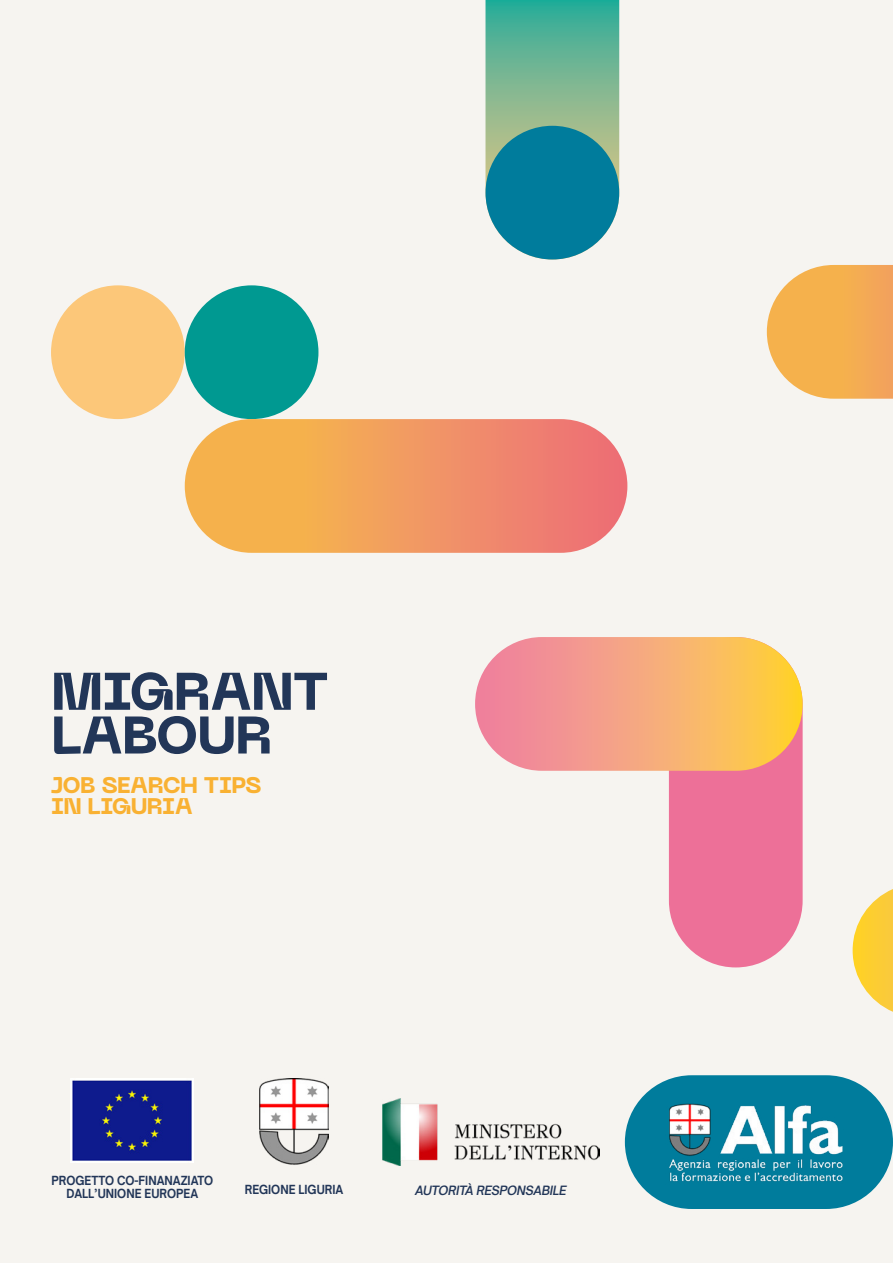
<style>
.page{position:relative;width:893px;height:1263px;background:#f6f4f0}
.page>*{position:absolute;margin:0;border:0;box-sizing:border-box;transform-origin:0 0}
.t1{font:800 52.5px/43.8px "Neue Machina";letter-spacing:-.01em;color:#223658}
.t2{font:800 22.5px/21.6px "Neue Machina";letter-spacing:-.03em;color:#f9b132}
.t3{font:700 12px/13.5px "Open Sauce One";color:#223658;text-align:center;scale:.92 1}
.t4{font:italic 600 12px "Open Sauce One";letter-spacing:-.02em;color:#223658}
</style>
<div class="page">
<svg style="left:767px;top:265px;width:126px;height:134px;background:#f4b563"></svg>
<svg style="left:853px;top:889px;width:40px;height:123px"></svg>
<div style="left:669px;top:637px;width:134px;height:330px;background:#ed7098;border-radius:67px"></div>
<div style="left:51px;top:285px;width:134px;height:134px;background:#fcc779;border-radius:50%"></div>
<div style="left:185px;top:285px;width:133px;height:134px;background:#009991;border-radius:50%"></div>
<svg style="left:475px;top:637px;width:328px;height:134px;background:#f6a878"></svg>
<svg style="left:485px;top:0;width:134px;height:259px;background:#7bba9b"></svg>
<div style="left:185px;top:419px;width:442px;height:134px;background:linear-gradient(to right,#f6bf46,#ed7079);border-radius:67px"></div>
<div style="left:485px;top:126px;width:134px;height:133px;background:#007c9c;border-radius:50%"></div>
<div style="left:625px;top:1075px;width:268px;height:134px;background:#007c9c;border-radius:67px"></div>
<img style="left:669px;top:1103px;width:174px;height:79px">
<img style="left:71px;top:1079px;width:123px;height:83px">
<img style="left:383px;top:1098px;width:216px;height:67px">
<img style="left:260px;top:1079px;width:68px;height:86px">
<h1 class="t1" style="left:51px;top:671px;width:279px">MIGRANT<br>LABOUR</h1>
<h2 class="t2" style="left:51px;top:775px;width:212px">JOB SEARCH TIPS<br>IN LIGURIA</h2>
<p class="t3" style="left:52px;top:1173px;width:177px">PROGETTO CO-FINANAZIATO<br>DALL’UNIONE EUROPEA</p>
<p class="t3" style="left:245px;top:1183px;width:109px">REGIONE LIGURIA</p>
<p class="t4" style="left:415px;top:1183px;width:153px">AUTORITÀ RESPONSABILE</p>
</div>
